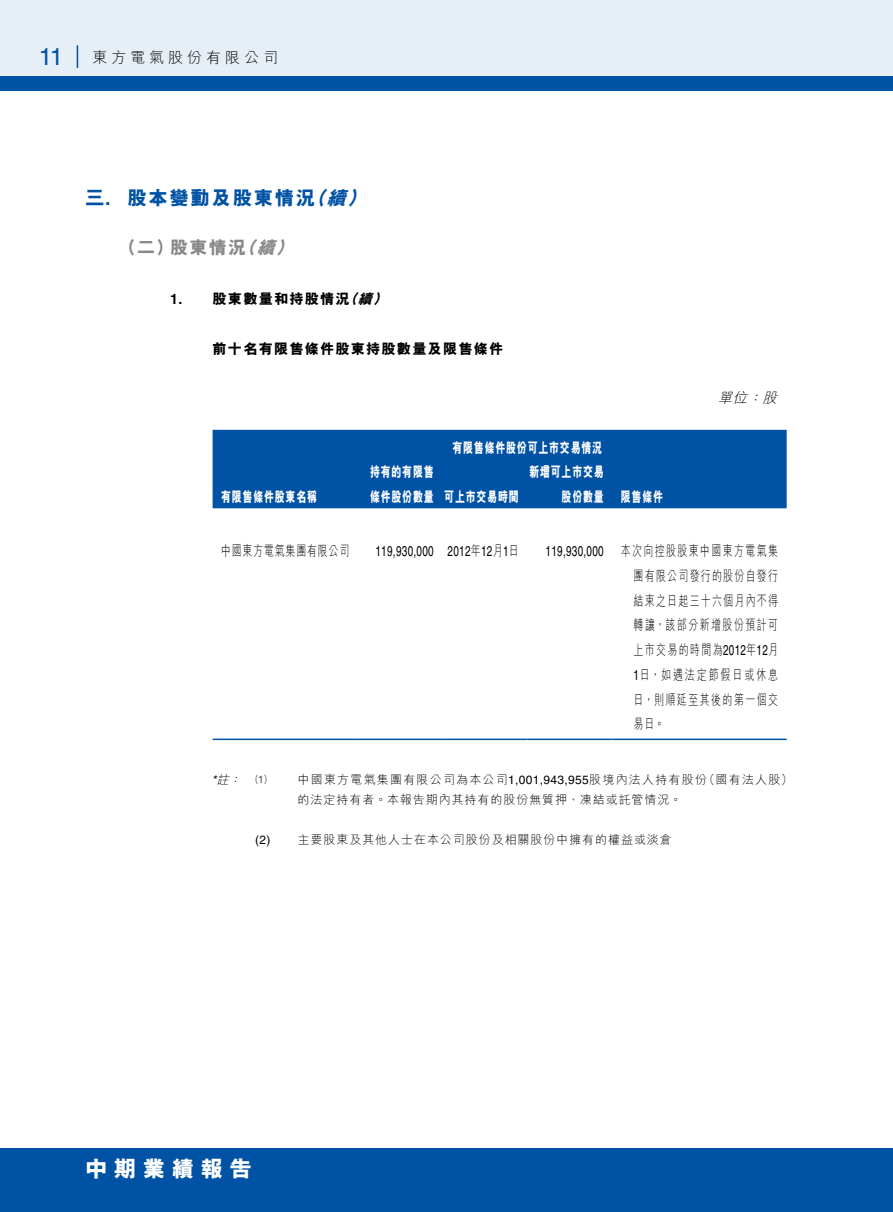
<style>
.page{position:relative;width:893px;height:1212px;background:#fff}
.page>*{position:absolute;margin:0;border:0;box-sizing:border-box;transform-origin:0 0}
.t1{font:24px "Helvetica LT Std";color:#0052a4}
.t2{font:800 22.5px "M Hei HK";letter-spacing:.285em;color:#fff}
._03_Subhead_1{font:800 19.5px "M Hei HK";letter-spacing:.08em;color:#0052a4}
._03_Subhead_1-2{font:italic 800 19.5px "M Hei HK";color:#0052a4}
._04_Subhead_2{font:800 18px "M Hei HK";color:#898989}
._04_Subhead_2-2{font:italic 800 18px "M Hei HK";color:#898989}
.t3{font:300 15px "M Hei HK";letter-spacing:.265em;color:#000}
._01_Body_Text{font:300 14.25px/24.8px "M Hei HK";letter-spacing:.135em;color:#000;text-align:justify;scale:.7 1}
._01_Body_Text-2{font:800 14.25px "M Hei HK";letter-spacing:.08em;color:#fff;scale:.7 1}
._01_Body_Text-3{font:14.25px "Helvetica LT Std";letter-spacing:.03em;color:#000;scale:.7 1}
._01_Body_Text-4{font:800 14.25px "M Hei HK";letter-spacing:.08em;color:#000}
._01_Body_Text-5{font:300 14.25px "M Hei HK";letter-spacing:.08em;color:#000;scale:.7 1}
._05_Subhead_3{font:800 14.25px "M Hei HK";letter-spacing:.08em;color:#000}
._01_Body_Text-6{font:italic 300 14.25px "M Hei HK";color:#000}
._05_Subhead_3-2{font:italic 800 14.25px "M Hei HK";color:#000}
._05_Subhead_3-3{font:700 14.25px "Helvetica LT Std";color:#000}
._02_Notes_Text{font:300 12px "M Hei HK";letter-spacing:.08em;color:#000}
._02_Notes_Text-2{font:300 12px "M Hei HK";letter-spacing:.1em;color:#000}
._02_Notes_Text-3{font:italic 300 12px "M Hei HK";color:#000}
._02_Notes_Text-4{font:12px "Helvetica LT Std";color:#000}
.s1{font-family:"Helvetica LT Std";font-weight:700}
.s2{font-family:"M Hei HK";font-weight:300}
.s3{font-family:"Helvetica LT Std";font-weight:400}
</style>
<div class="page">
<div style="left:0;top:0;width:893px;height:82px;background:#e6eef6"></div>
<div style="left:0;top:76px;width:893px;height:15px;background:#0052a4"></div>
<div style="left:0;top:1148px;width:893px;height:64px;background:#0052a4"></div>
<svg style="left:77px;top:45px;width:1px;height:23px"></svg>
<div style="left:213px;top:430px;width:574px;height:78px;background:#0052a4"></div>
<hr style="left:213px;top:738px;width:144px;height:2px;background:#0052a4">
<hr style="left:357px;top:738px;width:85px;height:2px;background:#0052a4">
<hr style="left:442px;top:738px;width:85px;height:2px;background:#0052a4">
<hr style="left:527px;top:738px;width:85px;height:2px;background:#0052a4">
<hr style="left:612px;top:738px;width:175px;height:2px;background:#0052a4">
<h1 class="t1" style="left:39px;top:43px;width:26px">11</h1>
<p class="t3" style="left:92px;top:50px;width:187px">東方電氣股份有限公司</p>
<p class="_03_Subhead_1" style="left:85px;top:188px;width:27px">三<span class="s1">.</span></p>
<p class="_03_Subhead_1-2" style="left:306px;top:188px;width:26px">（</p>
<p class="_03_Subhead_1-2" style="left:347px;top:188px;width:26px">(</p>
<p class="_03_Subhead_1" style="left:128px;top:188px;width:189px">股本變動及股東情況</p>
<p class="_03_Subhead_1-2" style="left:326px;top:188px;width:26px">續</p>
<p class="_04_Subhead_2" style="left:119px;top:239px;width:57px">（二）</p>
<p class="_04_Subhead_2-2" style="left:238px;top:239px;width:24px">（</p>
<p class="_04_Subhead_2-2" style="left:275px;top:239px;width:24px">(</p>
<p class="_04_Subhead_2-2" style="left:257px;top:239px;width:24px">續</p>
<p class="_04_Subhead_2" style="left:170px;top:239px;width:78px">股東情況</p>
<p class="_05_Subhead_3-3" style="left:170px;top:290px;width:14px">1.</p>
<p class="_05_Subhead_3-2" style="left:343px;top:292px;width:19px">（</p>
<p class="_05_Subhead_3-2" style="left:373px;top:292px;width:19px">(</p>
<p class="_05_Subhead_3" style="left:213px;top:292px;width:139px">股東數量和持股情況</p>
<p class="_05_Subhead_3-2" style="left:358px;top:292px;width:19px">續</p>
<p class="_01_Body_Text-4" style="left:213px;top:341px;width:292px">前十名有限售條件股東持股數量及限售條件</p>
<p class="_01_Body_Text-2" style="left:221px;top:490px;width:139px">有限售條件股東名稱</p>
<p class="_01_Body_Text-5" style="left:221px;top:543px;width:185px">中國東方電氣集團有限公司</p>
<p class="_01_Body_Text-2" style="left:370px;top:465px;width:93px">持有的有限售</p>
<p class="_01_Body_Text-2" style="left:370px;top:490px;width:93px">條件股份數量</p>
<p class="_01_Body_Text-2" style="left:452px;top:440px;width:215px">有限售條件股份可上市交易情況</p>
<p class="_01_Body_Text-2" style="left:444px;top:490px;width:108px">可上市交易時間</p>
<p class="_01_Body_Text-2" style="left:529px;top:465px;width:108px">新增可上市交易</p>
<p class="_01_Body_Text-2" style="left:562px;top:490px;width:62px">股份數量</p>
<p class="_01_Body_Text-3" style="left:375px;top:543px;width:85px">119,930,000</p>
<p class="_01_Body_Text-3" style="left:447px;top:543px;width:103px">2012<span class="s2">年</span>12<span class="s2">月 日</span>1</p>
<p class="_01_Body_Text-3" style="left:546px;top:543px;width:85px">119,930,000</p>
<p class="_01_Body_Text-2" style="left:621px;top:490px;width:62px">限售條件</p>
<p class="_01_Body_Text-6" style="left:718px;top:391px;width:35px">單位</p>
<p class="_01_Body_Text-6" style="left:762px;top:391px;width:20px">股</p>
<p class="_01_Body_Text-6" style="left:748px;top:391px;width:20px">：</p>
<p class="_01_Body_Text" style="left:621px;top:538px;width:226px">本次向控股股東中國東方電氣集</p>
<p class="_01_Body_Text" style="left:634px;top:563px;width:208px">團有限公司發行的股份自發行結束之日起三十六個月內不得轉讓，該部分新增股份預計可上市交易的時間為<span class="s3">2012</span>年<span class="s3">12</span>月日<span class="s3">1</span> ，如遇法定節假日或休息日，則順延至其後的第一個交易日。</p>
<p class="_02_Notes_Text-3" style="left:211px;top:773px;width:22px">註<span class="s3">*</span></p>
<p class="_02_Notes_Text-3" style="left:229px;top:773px;width:17px">：</p>
<p class="_02_Notes_Text" style="left:255px;top:773px;width:13px">⑴</p>
<p class="_02_Notes_Text-4" style="left:255px;top:833px;width:17px">)2(</p>
<p class="_02_Notes_Text" style="left:703px;top:773px;width:91px">（國有法人股(</p>
<p class="_02_Notes_Text-2" style="left:298px;top:773px;width:411px">中國東方電氣集團有限公司為本公司<span class="s3">1,001,943,955</span>股境內法人持有股份</p>
<p class="_02_Notes_Text" style="left:298px;top:793px;width:386px">的法定持有者。本報告期內其持有的股份無質押、凍結或託管情況。</p>
<p class="_02_Notes_Text" style="left:298px;top:834px;width:376px">主要股東及其他人士在本公司股份及相關股份中擁有的權益或淡倉</p>
<h2 class="t2" style="left:85px;top:1157px;width:169px">中期業績報告</h2>
</div>
